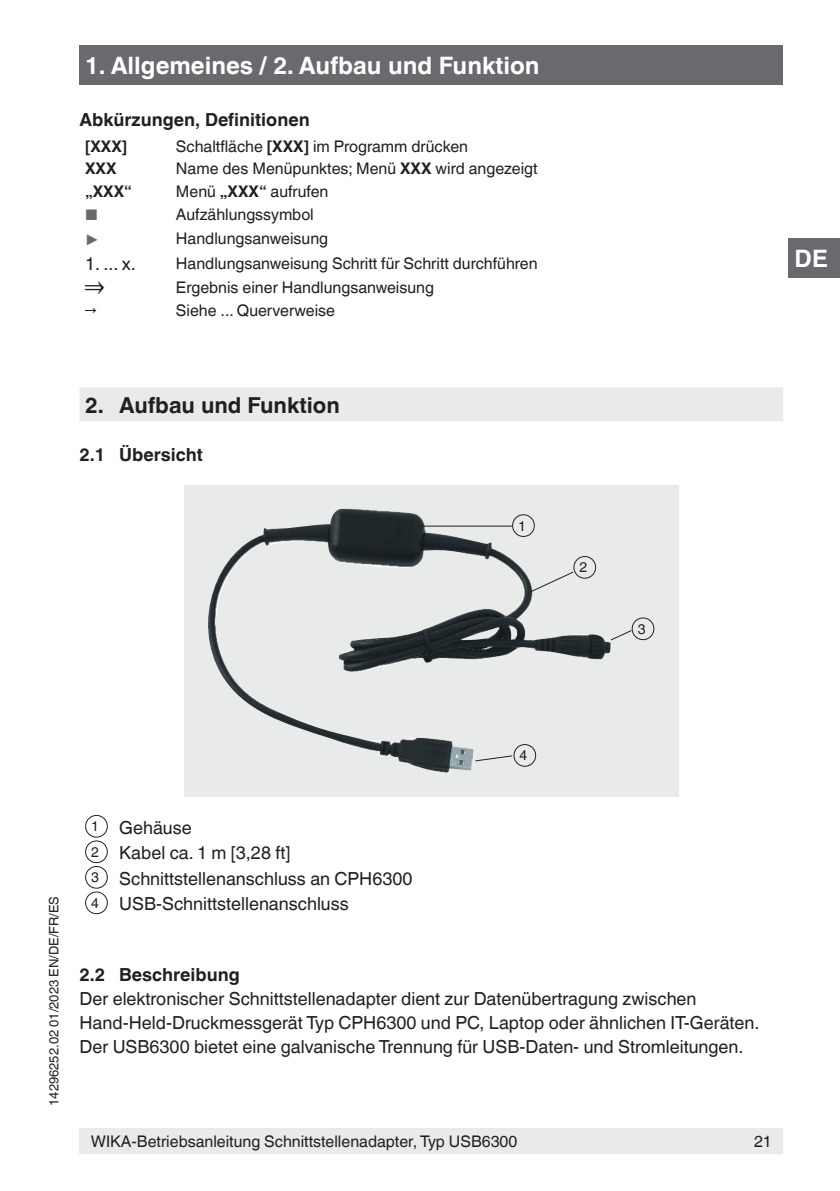
<style>
.page{position:relative;width:840px;height:1191px;background:#fff}
.page>*{position:absolute;margin:0;border:0;box-sizing:border-box;transform-origin:0 0}
.t1{font:27.2px "Helvetica World";color:#231f20}
.t2{font:700 24px "Helvetica World";color:#fff}
.t3{font:700 22px "Helvetica World";color:#231f20}
.t4{font:18px/25.6px "Helvetica World";color:#231f20}
.t5{font:700 18px "Helvetica World";color:#231f20}
.t6{font:17.8px "Helvetica World";color:#696a6e}
.t7{font:16px "Helvetica World";color:#231f20}
.t8{font:700 16px "Helvetica World";color:#231f20}
.t9{font:15.4px "Helvetica World";color:#696a6e}
.t10{font:14px "Helvetica World";color:#231f20}
.t11{font:13px "Helvetica World";color:#231f20}
.s1{font-weight:700}
.s2{font-size:14px}
</style>
<div class="page">
<div style="left:79px;top:1128px;width:703px;height:26px;background:#e9eaea"></div>
<div style="left:79px;top:45px;width:703px;height:40px;background:#696a6e"></div>
<div style="left:788px;top:238px;width:51px;height:40px;background:#696a6e"></div>
<div style="left:79px;top:387px;width:703px;height:34px;background:#e9eaea"></div>
<div style="left:85px;top:815px;width:23px;height:22px;border:1px solid #231f20;border-radius:50%"></div>
<div style="left:85px;top:840px;width:23px;height:23px;border:1px solid #231f20;border-radius:50%"></div>
<div style="left:85px;top:866px;width:23px;height:22px;border:1px solid #231f20;border-radius:50%"></div>
<div style="left:85px;top:891px;width:23px;height:23px;border:1px solid #231f20;border-radius:50%"></div>
<div style="left:184px;top:485px;width:494px;height:311px;background:#e9eaea"></div>
<img style="left:208px;top:509px;width:402px;height:263px">
<svg style="left:474px;top:755px;width:38px;height:7px"></svg>
<svg style="left:528px;top:571px;width:46px;height:22px"></svg>
<svg style="left:609px;top:629px;width:22px;height:12px"></svg>
<hr style="left:417px;top:525px;width:95px;height:1px;background:#231f20">
<div style="left:513px;top:744px;width:23px;height:22px;border:1px solid #231f20;border-radius:50%"></div>
<div style="left:512px;top:514px;width:22px;height:23px;border:1px solid #231f20;border-radius:50%"></div>
<div style="left:631px;top:617px;width:23px;height:23px;border:1px solid #231f20;border-radius:50%"></div>
<div style="left:573px;top:556px;width:22px;height:22px;border:1px solid #231f20;border-radius:50%"></div>
<h2 class="t2" style="left:85px;top:51px;width:455px">1. Allgemeines / 2. Aufbau und Funktion</h2>
<p class="t5" style="left:79px;top:110px;width:231px">Abkürzungen, Definitionen</p>
<p class="t8" style="left:85px;top:137px;width:44px">[XXX]</p>
<p class="t7" style="left:176px;top:137px;width:293px">Schaltfläche <span class="s1">[XXX]</span> im Programm drücken</p>
<p class="t8" style="left:85px;top:159px;width:33px">XXX</p>
<p class="t7" style="left:176px;top:159px;width:363px">Name des Menüpunktes; Menü <span class="s1">XXX</span> wird angezeigt</p>
<p class="t8" style="left:85px;top:182px;width:48px">„XXX“</p>
<p class="t7" style="left:176px;top:182px;width:154px">Menü <span class="s1">„XXX“</span> aufrufen</p>
<p class="t9" style="left:85px;top:206px;width:14px">■</p>
<p class="t7" style="left:176px;top:205px;width:139px">Aufzählungssymbol</p>
<p class="t6" style="left:85px;top:228px;width:16px">▶</p>
<p class="t7" style="left:176px;top:229px;width:154px">Handlungsanweisung</p>
<p class="t4" style="left:85px;top:251px;width:52px">1. ... x.</p>
<p class="t7" style="left:176px;top:254px;width:363px">Handlungsanweisung Schritt für Schritt durchführen</p>
<h1 class="t1" style="left:85px;top:271px;width:22px">⇒</h1>
<p class="t7" style="left:176px;top:278px;width:259px">Ergebnis einer Handlungsanweisung</p>
<p class="t7" style="left:85px;top:301px;width:13px">→</p>
<p class="t7" style="left:176px;top:301px;width:161px">Siehe ... Querverweise</p>
<p class="t3" style="left:85px;top:392px;width:256px">2. Aufbau und Funktion</p>
<p class="t5" style="left:79px;top:444px;width:125px">2.1 Übersicht</p>
<p class="t10" style="left:518px;top:517px;width:9px">1</p>
<p class="t10" style="left:579px;top:559px;width:9px">2</p>
<p class="t10" style="left:637px;top:621px;width:9px">3</p>
<h2 class="t2" style="left:794px;top:244px;width:35px">DE</h2>
<p class="t10" style="left:519px;top:747px;width:9px">4</p>
<p class="t11" style="left:46px;top:1106px;width:211px;rotate:-90deg">14296252.02 01/2023 EN/DE/FR/ES</p>
<p class="t4" style="left:91px;top:814px;width:322px"><span class="s2">1</span> Gehäuse<br><span class="s2">2</span> Kabel ca. 1 m [3,28 ft]<br><span class="s2">3</span> Schnittstellenanschluss an CPH6300<br><span class="s2">4</span> USB-Schnittstellenanschluss</p>
<p class="t5" style="left:79px;top:964px;width:162px">2.2 Beschreibung</p>
<p class="t4" style="left:79px;top:986px;width:681px;line-height:24px">Der elektronischer Schnittstellenadapter dient zur Datenübertragung zwischen<br>Hand-Held-Druckmessgerät Typ CPH6300 und PC, Laptop oder ähnlichen IT-Geräten.<br>Der USB6300 bietet eine galvanische Trennung für USB-Daten- und Stromleitungen.</p>
<p class="t7" style="left:91px;top:1132px;width:428px">WIKA-Betriebsanleitung Schnittstellenadapter, Typ USB6300</p>
<p class="t7" style="left:753px;top:1132px;width:19px">21</p>
</div>
